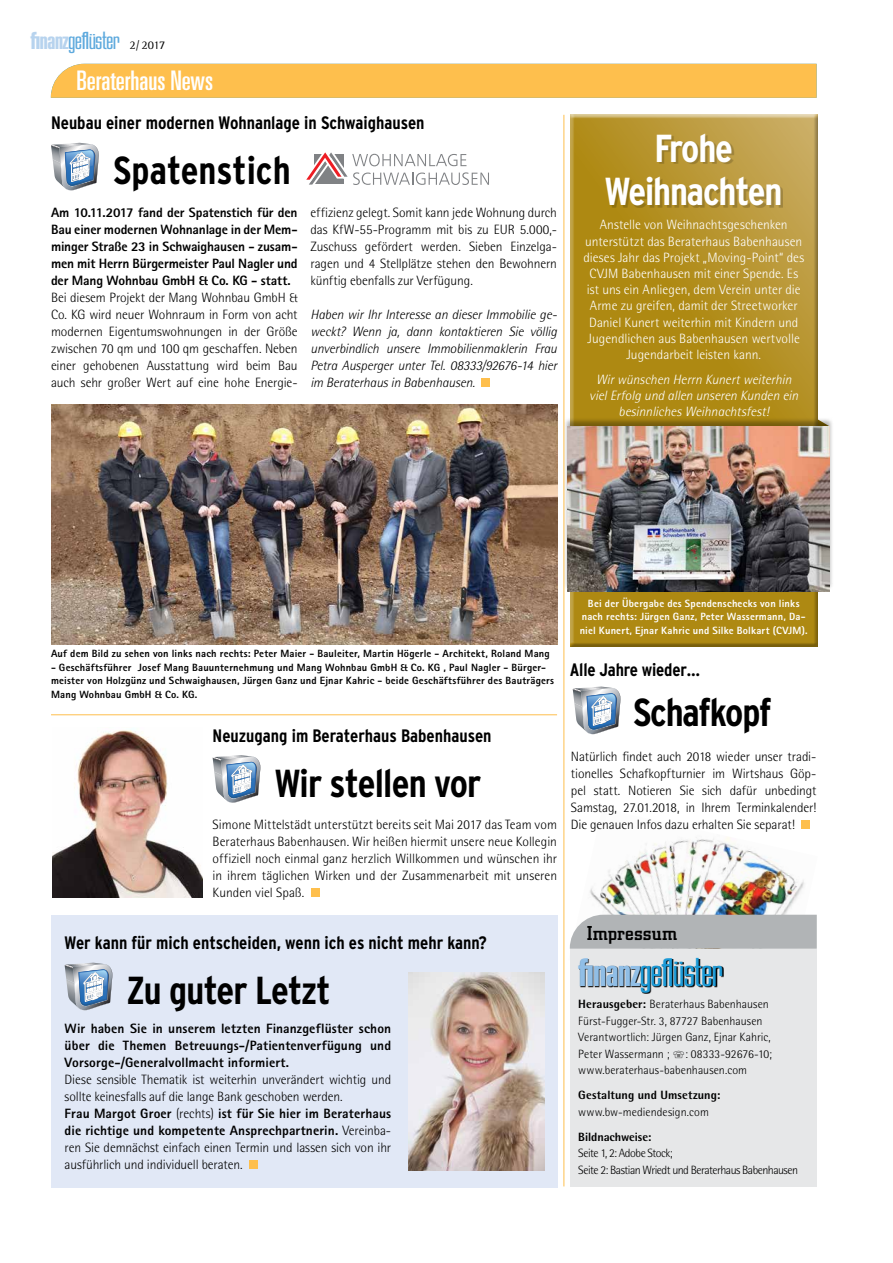
<style>
.page{position:relative;width:893px;height:1263px;background:#fff}
.page>*{position:absolute;margin:0;border:0;box-sizing:border-box;transform-origin:0 0}
.t1{font:41.7px "House Gothic Light One";letter-spacing:-.01em;color:#1c9ad6}
.t2{font:700 condensed 39px "Interstate";letter-spacing:-.02em;color:#000}
.t3{font:700 condensed 39px/43.5px "Interstate";letter-spacing:-.03em;color:#fff;text-align:center}
.t4{font:700 condensed 39px "Interstate";color:#000}
.t5{font:ultra-condensed 27px "Univers";color:#fff}
.t6{font:25.8px "House Gothic Light One";letter-spacing:-.01em;color:#5da9dd}
.t7{font:500 21px "Centrum";color:#000}
.t8{font:700 condensed 18px "Interstate";color:#000}
.t9{font:300 13.5px/17px "Rotis Semi Sans";letter-spacing:-.01em;color:#000;text-align:justify}
.t10{font:800 13.5px/17px "Rotis Sans Serif";letter-spacing:.005em;color:#000;text-align:justify}
.t11{font:300 13.5px/16.2px "Rotis Semi Sans";color:#fff;text-align:center}
.t12{font:italic 300 13.5px/17px "Rotis Semi Sans";letter-spacing:-.01em;color:#000;text-align:justify}
.t13{font:italic 300 13.5px/16.2px "Rotis Semi Sans";color:#fff;text-align:center}
.t14{font:300 12px/16.5px "Rotis Semi Sans";letter-spacing:-.005em;color:#000}
.t15{font:300 12px/16.5px "Rotis Semi Sans";letter-spacing:-.045em;color:#000}
.t16{font:800 12px "Rotis Semi Sans";letter-spacing:.005em;color:#000}
.t17{font:12px "Rotis Semi Serif";color:#000}
.t18{font:800 10.5px/13.5px "Rotis Sans Serif";letter-spacing:.015em;color:#000}
.t19{font:800 10.5px/13.5px "Rotis Sans Serif";letter-spacing:.015em;color:#fff;text-align:center}
.s1{font-family:"House Gothic Bold One";color:#b7d3ee}
.s2{font-family:"Rotis Semi Sans";font-weight:300}
.s3{font-family:"House Gothic Bold One";color:#90bee6}
.s4{font-weight:800}
</style>
<div class="page">
<img style="left:569px;top:837px;width:248px;height:171px">
<div style="left:51px;top:915px;width:506px;height:272px;background:#e1e8f6"></div>
<hr style="left:51px;top:714px;width:506px;height:1px;background:#febf4d">
<hr style="left:563px;top:115px;width:1px;height:1071px;background:#febf4d">
<div style="left:51px;top:64px;width:766px;height:34px;background:#febf4d"></div>
<div style="left:249px;top:1161px;width:8px;height:8px;background:#febf4d"></div>
<img style="left:53px;top:730px;width:150px;height:167px">
<div style="left:311px;top:888px;width:8px;height:9px;background:#febf4d"></div>
<svg style="left:213px;top:755px;width:47px;height:48px"></svg>
<div style="left:801px;top:820px;width:9px;height:9px;background:#febf4d"></div>
<svg style="left:573px;top:686px;width:47px;height:48px"></svg>
<div style="left:570px;top:949px;width:246px;height:237px;background:#e6e7e8"></div>
<div style="left:570px;top:915px;width:247px;height:34px;background:#b1b4b6"></div>
<svg style="left:579px;top:959px;width:144px;height:34px"></svg>
<svg style="left:65px;top:963px;width:47px;height:47px"></svg>
<div style="left:568px;top:114px;width:249px;height:533px;background:#000;opacity:.31"></div>
<img style="left:408px;top:973px;width:136px;height:197px">
<img style="left:51px;top:405px;width:506px;height:240px">
<div style="left:481px;top:378px;width:9px;height:9px;background:#febf4d"></div>
<svg style="left:51px;top:143px;width:48px;height:47px"></svg>
<svg style="left:306px;top:152px;width:183px;height:33px"></svg>
<div style="left:563px;top:417px;width:270px;height:175px;background:#000;opacity:.33"></div>
<img style="left:568px;top:426px;width:261px;height:165px">
<div style="left:608px;top:135px;width:175px;height:73px;background:#000;opacity:.18"></div>
<h3 class="t6" style="left:30px;top:26px;width:91px"><span class="s1">finanz</span>geflüster</h3>
<h3 class="t5" style="left:76px;top:65px;width:141px">Immobilien Sp zial</h3>
<p class="t17" style="left:130px;top:38px;width:37px">2/ 2017</p>
<h3 class="t5" style="left:76px;top:65px;width:138px">Beraterhaus News</h3>
<h3 class="t8" style="left:51px;top:113px;width:375px">Neubau einer modernen Wohnanlage in Schwaighausen</h3>
<h2 class="t4" style="left:113px;top:149px;width:179px">Spatenstich</h2>
<p class="t10" style="left:51px;top:204px;width:248px">Am 10.11.2017 fand der Spatenstich für den Bau einer modernen Wohnanlage in der Mem&shy;minger Straße 23 in Schwaighausen - zusam&shy;men mit Herrn Bürgermeister Paul Nagler und der Mang Wohnbau GmbH &amp; Co. KG - statt.</p>
<p class="t9" style="left:51px;top:289px;width:248px">Bei diesem Projekt der Mang Wohnbau GmbH &amp; Co. KG wird neuer Wohnraum in Form von acht modernen Eigentumswohnungen in der Größe zwischen 70 qm und 100 qm geschaffen. Neben einer gehobenen Ausstattung wird beim Bau auch sehr großer Wert auf eine hohe Energie-</p>
<p class="t9" style="left:310px;top:204px;width:248px">effizienz gelegt. Somit kann jede Wohnung durch das KfW-55-Programm mit bis zu EUR 5.000,- Zuschuss gefördert werden. Sieben Einzelga&shy;ragen und 4 Stellplätze stehen den Bewohnern künftig ebenfalls zur Verfügung.</p>
<p class="t12" style="left:310px;top:306px;width:248px">Haben wir Ihr Interesse an dieser Immobilie ge&shy;weckt? Wenn ja, dann kontaktieren Sie völlig unverbindlich unsere Immobilienmaklerin Frau Petra Ausperger unter Tel. 08333/92676-14 hier im Beraterhaus in Babenhausen.</p>
<h2 class="t3" style="left:605px;top:126px;width:179px">Frohe<br>Weihnachten</h2>
<p class="t11" style="left:583px;top:217px;width:222px">Anstelle von Weihnachtsgeschenken unterstützt das Beraterhaus Babenhausen dieses Jahr das Projekt „Moving-Point“ des CVJM Babenhausen mit einer Spende. Es ist uns ein Anliegen, dem Verein unter die Arme zu greifen, damit der Streetworker Daniel Kunert weiterhin mit Kindern und Jugendlichen aus Babenhausen wertvolle Jugendarbeit leisten kann.</p>
<p class="t13" style="left:589px;top:371px;width:211px">Wir wünschen Herrn Kunert weiterhin viel Erfolg und allen unseren Kunden ein besinnliches Weihnachtsfest!</p>
<p class="t18" style="left:51px;top:647px;width:500px">Auf dem Bild zu sehen von links nach rechts: Peter Maier - Bauleiter, Martin Högerle - Architekt, Roland Mang</p>
<p class="t18" style="left:51px;top:660px;width:505px">- Geschäftsführer Josef Mang Bauunternehmung und Mang Wohnbau GmbH &amp; Co. KG , Paul Nagler - Bürger&shy;meister von Holzgünz und Schwaighausen, Jürgen Ganz und Ejnar Kahric - beide Geschäftsführer des Bauträgers<br>Mang Wohnbau GmbH &amp; Co. KG.</p>
<h3 class="t8" style="left:213px;top:725px;width:280px">Neuzugang im Beraterhaus Babenhausen</h3>
<h2 class="t2" style="left:275px;top:761px;width:208px">Wir stellen vor</h2>
<p class="t9" style="left:213px;top:816px;width:346px">Simone Mittelstädt unterstützt bereits seit Mai 2017 das Team vom Beraterhaus Babenhausen. Wir heißen hiermit unsere neue Kollegin offiziell noch einmal ganz herzlich Willkommen und wünschen ihr in ihrem täglichen Wirken und der Zusammenarbeit mit unseren Kunden viel Spaß.</p>
<h3 class="t8" style="left:65px;top:933px;width:424px">Wer kann für mich entscheiden, wenn ich es nicht mehr kann?</h3>
<h2 class="t2" style="left:127px;top:969px;width:205px">Zu guter Letzt</h2>
<p class="t10" style="left:65px;top:1020px;width:328px">Wir haben Sie in unserem letzten Finanzgeflüster schon über die Themen Betreuungs-/Patientenverfügung und Vorsorge-/Generalvollmacht informiert.</p>
<p class="t9" style="left:65px;top:1071px;width:328px">Diese sensible Thematik ist weiterhin unverändert wichtig und sollte keinesfalls auf die lange Bank geschoben werden.</p>
<p class="t10" style="left:65px;top:1105px;width:328px">Frau Margot Groer <span class="s2">(rechts)</span> ist für Sie hier im Beraterhaus die richtige und kompetente Ansprechpartnerin. <span class="s2">Vereinba-</span></p>
<p class="t9" style="left:65px;top:1139px;width:328px">ren Sie demnächst einfach einen Termin und lassen sich von ihr ausführlich und individuell beraten.</p>
<p class="t19" style="left:580px;top:596px;width:230px">Bei der Übergabe des Spendenschecks von links nach rechts: Jürgen Ganz, Peter Wassermann, Da&shy;niel Kunert, Ejnar Kahric und Silke Bolkart (CVJM).</p>
<h3 class="t8" style="left:570px;top:659px;width:132px">Alle Jahre wieder…</h3>
<h2 class="t2" style="left:633px;top:690px;width:140px">Schafkopf</h2>
<p class="t9" style="left:571px;top:748px;width:247px">Natürlich findet auch 2018 wieder unser tradi&shy;tionelles Schafkopfturnier im Wirtshaus Göp&shy;pel statt. Notieren Sie sich dafür unbedingt Samstag, 27.01.2018, in Ihrem Terminkalender!<br>Die genauen Infos dazu erhalten Sie separat!</p>
<h3 class="t7" style="left:587px;top:922px;width:92px">Impressum</h3>
<h1 class="t1" style="left:578px;top:948px;width:146px"><span class="s3">finanz</span>geflüster</h1>
<p class="t14" style="left:578px;top:996px;width:194px"><span class="s4">Herausgeber:</span> Beraterhaus Babenhausen Fürst-Fugger-Str. 3, 87727 Babenhausen Verantwortlich: Jürgen Ganz, Ejnar Kahric, Peter Wassermann ;</p>
<p class="t14" style="left:578px;top:1045px;width:195px;text-indent:107px">: 08333-92676-10; www.beraterhaus-babenhausen.com</p>
<p class="t16" style="left:578px;top:1088px;width:144px">Gestaltung und Umsetzung:</p>
<p class="t14" style="left:578px;top:1103px;width:132px">www.bw-mediendesign.com</p>
<p class="t16" style="left:578px;top:1129px;width:75px">Bildnachweise:</p>
<p class="t15" style="left:578px;top:1145px;width:221px">Seite 1, 2: Adobe Stock;<br>Seite 2: Bastian Wriedt und Beraterhaus Babenhausen</p>
</div>
